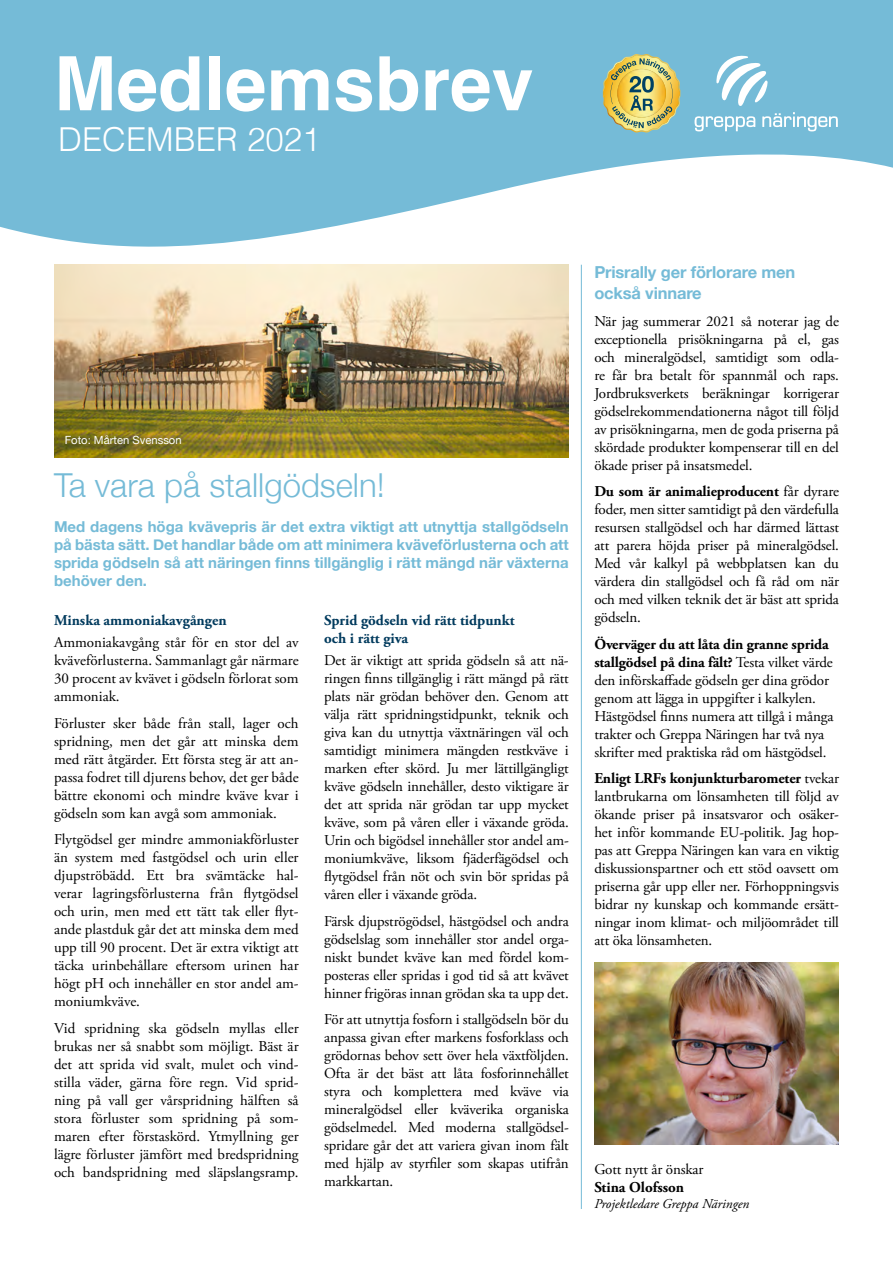
<style>
.page{position:relative;width:893px;height:1263px;background:#fff}
.page>*{position:absolute;margin:0;border:0;box-sizing:border-box;transform-origin:0 0}
.t1{font:700 75px "Helvetica";color:#fff}
.t2{font:300 33px "Helvetica Neue";color:#75bbd7}
.t3{font:300 33px "Helvetica";color:#fff}
.t4{font:700 16.5px/21.6px "Helvetica Neue";letter-spacing:-.01em;color:#75bbd7}
.t5{font:15px/18px "Adobe Garamond Pro";letter-spacing:-.01em;color:#000;text-align:justify}
.t6{font:700 15px/18px "Helvetica Neue";color:#75bbd7;text-align:justify}
.t7{font:700 15px/18px "Adobe Garamond Pro";color:#003a5d}
.t8{font:700 15px "Adobe Garamond Pro";color:#000}
.t9{font:italic 13.5px "Adobe Garamond Pro";color:#000}
.t10{font:11.25px "Helvetica Neue";color:#fff}
.s1{font-weight:700}
</style>
<div class="page">
<svg style="left:0;top:0;width:893px;height:270px;fill:#75bbd7"></svg>
<hr style="left:581px;top:265px;width:1px;height:944px;background:#75bbd7">
<svg style="left:695px;top:116px;width:60px;height:15px"></svg>
<svg style="left:762px;top:112px;width:76px;height:19px"></svg>
<svg style="left:716px;top:56px;width:52px;height:50px"></svg>
<img style="left:603px;top:54px;width:77px;height:79px">
<img style="left:594px;top:962px;width:245px;height:183px">
<img style="left:54px;top:265px;width:515px;height:192px">
<h1 class="t1" style="left:54px;top:23px;width:481px">Medlemsbrev</h1>
<h2 class="t3" style="left:58px;top:111px;width:264px">DECEMBER 2021</h2>
<p class="t10" style="left:65px;top:432px;width:118px">Foto: Mårten Svensson</p>
<h2 class="t2" style="left:54px;top:458px;width:332px">Ta vara på stallgödseln!</h2>
<p class="t6" style="left:54px;top:517px;width:516px">Med dagens höga kvävepris är det extra viktigt att utnyttja stallgödseln på bästa sätt. Det handlar både om att minimera kväveförlusterna och att sprida gödseln så att näringen finns tillgänglig i rätt mängd när växterna behöver den.</p>
<p class="t7" style="left:54px;top:611px;width:174px">Minska ammoniakavgången</p>
<p class="t5" style="left:54px;top:634px;width:246px">Ammoniakavgång står för en stor del av kväveförlusterna. Sammanlagt går närmare 30 procent av kvävet i gödseln förlorat som ammoniak.</p>
<p class="t5" style="left:54px;top:714px;width:246px">Förluster sker både från stall, lager och spridning, men det går att minska dem med rätt åtgärder. Ett första steg är att an&shy;passa fodret till djurens behov, det ger både bättre ekonomi och mindre kväve kvar i gödseln som kan avgå som ammoniak.</p>
<p class="t5" style="left:54px;top:831px;width:246px">Flytgödsel ger mindre ammoniakförluster än system med fastgödsel och urin eller djupströbädd. Ett bra svämtäcke hal&shy;verar lagringsförlusterna från flytgödsel och urin, men med ett tätt tak eller flyt&shy;ande plastduk går det att minska dem med upp till 90 procent. Det är extra viktigt att täcka urinbehållare eftersom urinen har högt pH och innehåller en stor andel am&shy;moniumkväve.</p>
<p class="t5" style="left:54px;top:1019px;width:246px">Vid spridning ska gödseln myllas eller brukas ner så snabbt som möjligt. Bäst är det att sprida vid svalt, mulet och vind&shy;stilla väder, gärna före regn. Vid sprid&shy;ning på vall ger vårspridning hälften så stora förluster som spridning på som&shy;maren efter förstaskörd. Ytmyllning ger lägre förluster jämfört med bredspridning och bandspridning med släpslangsramp.</p>
<p class="t7" style="left:324px;top:611px;width:192px">Sprid gödseln vid rätt tidpunkt och i rätt giva</p>
<p class="t5" style="left:324px;top:652px;width:246px">Det är viktigt att sprida gödseln så att nä&shy;ringen finns tillgänglig i rätt mängd på rätt plats när grödan behöver den. Genom att välja rätt spridningstidpunkt, teknik och giva kan du utnyttja växtnäringen väl och samtidigt minimera mängden restkväve i marken efter skörd. Ju mer lättillgängligt kväve gödseln innehåller, desto viktigare är det att sprida när grödan tar upp mycket kväve, som på våren eller i växande gröda.<br>Urin och bigödsel innehåller stor andel am&shy;moniumkväve, liksom fjäderfägödsel och flytgödsel från nöt och svin bör spridas på våren eller i växande gröda.</p>
<p class="t5" style="left:324px;top:912px;width:246px">Färsk djupströgödsel, hästgödsel och andra gödselslag som innehåller stor andel orga&shy;niskt bundet kväve kan med fördel kom&shy;posteras eller spridas i god tid så att kvävet hinner frigöras innan grödan ska ta upp det.</p>
<p class="t5" style="left:324px;top:1011px;width:246px">För att utnyttja fosforn i stallgödseln bör du anpassa givan efter markens fosforklass och grödornas behov sett över hela växtföljden.<br>Ofta är det bäst att låta fosforinnehållet styra och komplettera med kväve via mineralgödsel eller kväverika organiska gödselmedel. Med moderna stallgödsel&shy;spridare går det att variera givan inom fält med hjälp av styrfiler som skapas utifrån markkartan.</p>
<p class="t4" style="left:594px;top:261px;width:202px">Prisrally ger förlorare men också vinnare</p>
<p class="t5" style="left:594px;top:312px;width:246px">När jag summerar 2021 så noterar jag de exceptionella prisökningarna på el, gas och mineralgödsel, samtidigt som odla&shy;re får bra betalt för spannmål och raps.<br>Jordbruksverkets beräkningar korrigerar gödselrekommendationerna något till följd av prisökningarna, men de goda priserna på skördade produkter kompenserar till en del ökade priser på insatsmedel.</p>
<p class="t5" style="left:594px;top:483px;width:246px"><span class="s1">Du som är animalieproducent</span> får dyrare foder, men sitter samtidigt på den värdefulla resursen stallgödsel och har därmed lättast att parera höjda priser på mineralgödsel.<br>Med vår kalkyl på webbplatsen kan du värdera din stallgödsel och få råd om när och med vilken teknik det är bäst att sprida gödseln.</p>
<p class="t5" style="left:594px;top:635px;width:241px;text-align:left"><span class="s1">Överväger du att låta din granne sprida stallgödsel på dina fält?</span> Testa vilket värde den införskaffade gödseln ger dina grödor genom att lägga in uppgifter i kalkylen.<br>Hästgödsel finns numera att tillgå i många trakter och Greppa Näringen har två nya skrifter med praktiska råd om hästgödsel.</p>
<p class="t5" style="left:594px;top:770px;width:246px"><span class="s1">Enligt LRFs konjunkturbarometer</span> tvekar lantbrukarna om lönsamheten till följd av ökande priser på insatsvaror och osäker&shy;het inför kommande EU-politik. Jag hop&shy;pas att Greppa Näringen kan vara en viktig diskussionspartner och ett stöd oavsett om priserna går upp eller ner. Förhoppningsvis bidrar ny kunskap och kommande ersätt&shy;ningar inom klimat- och miljöområdet till att öka lönsamheten.</p>
<p class="t5" style="left:594px;top:1161px;width:111px">Gott nytt år önskar</p>
<p class="t8" style="left:594px;top:1178px;width:91px">Stina Olofsson</p>
<p class="t9" style="left:594px;top:1196px;width:156px">Projektledare Greppa Näringen</p>
</div>
